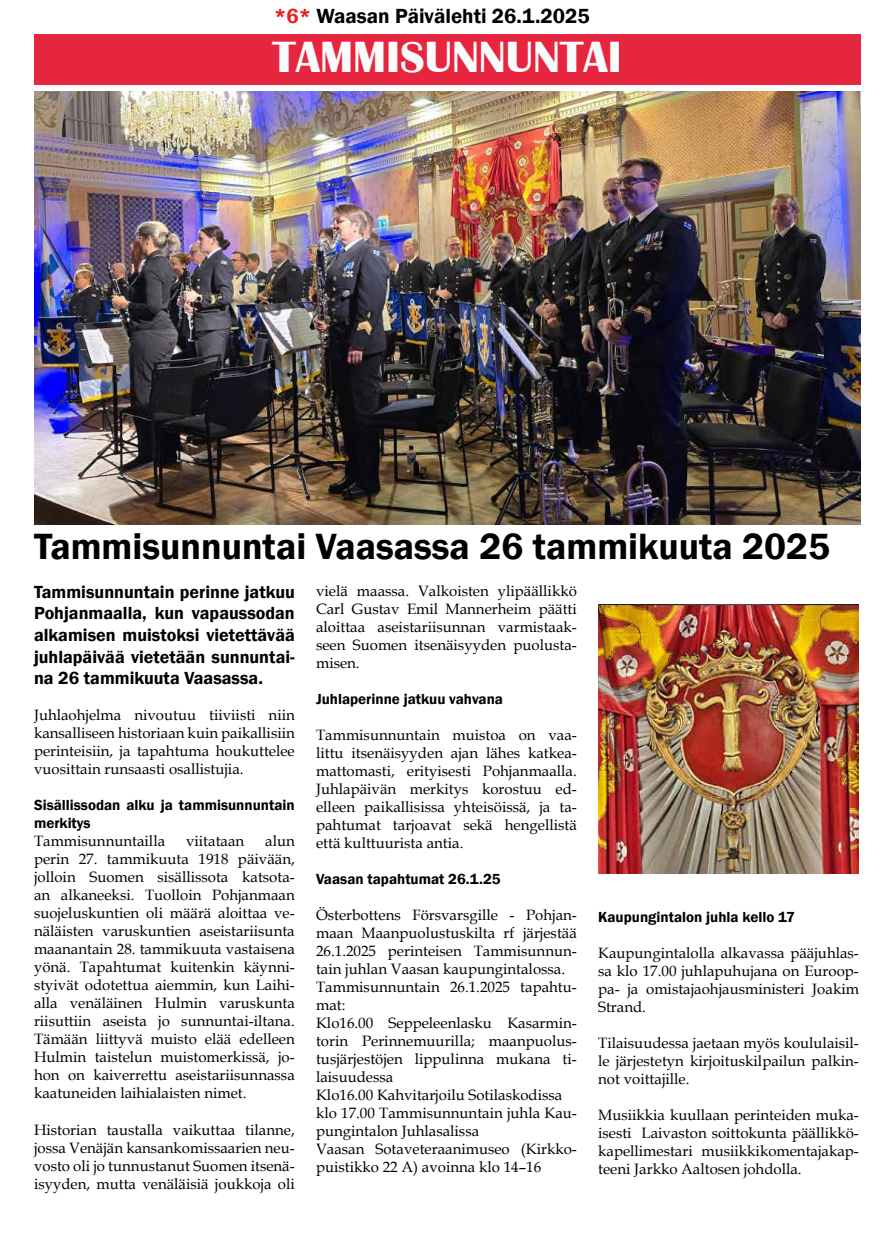
<style>
.page{position:relative;width:893px;height:1234px;background:#fff}
.page>*{position:absolute;margin:0;border:0;box-sizing:border-box;transform-origin:0 0}
.t1{font:700 45px "Britannic";color:#fbfdfc}
.t2{font:600 37.5px "Franklin Gothic";color:#000}
.t3{font:600 21px "Franklin Gothic";color:#000}
.t4{font:600 18px/21.6px "Franklin Gothic";color:#000;text-align:justify}
.t5{font:15px/18px "Book Antiqua";color:#000;text-align:justify}
.t6{font:600 15px/18px "Franklin Gothic";color:#000}
.s1{color:#e5231d}
</style>
<div class="page">
<div style="left:34px;top:34px;width:826px;height:51px;background:#e6263e"></div>
<img style="left:34px;top:91px;width:826px;height:433px">
<img style="left:598px;top:604px;width:261px;height:269px">
<h3 class="t3" style="left:274px;top:3px;width:317px"><span class="s1">*6*</span> Waasan Päivälehti 26.1.2025</h3>
<h1 class="t1" style="left:272px;top:32px;width:351px">TAMMISUNNUNTAI</h1>
<h2 class="t2" style="left:34px;top:523px;width:798px">Tammisunnuntai Vaasassa 26 tammikuuta 2025</h2>
<p class="t4" style="left:34px;top:581px;width:262px">Tammisunnuntain perinne jatkuu Pohjanmaalla, kun vapaussodan alkamisen muistoksi vietettävää juhlapäivää vietetään sunnuntai&shy;na 26 tammikuuta Vaasassa.</p>
<p class="t5" style="left:34px;top:705px;width:262px">Juhlaohjelma nivoutuu tiiviisti niin kansalliseen historiaan kuin paikallisiin perinteisiin, ja tapahtuma houkuttelee vuosittain runsaasti osallistujia.</p>
<p class="t6" style="left:34px;top:796px;width:262px">Sisällissodan alku ja tammisunnuntain merkitys</p>
<p class="t5" style="left:34px;top:831px;width:133px">Tammisunnuntailla</p>
<p class="t5" style="left:186px;top:831px;width:60px">viitataan</p>
<p class="t5" style="left:316px;top:581px;width:262px">vielä maassa. Valkoisten ylipäällikkö Carl Gustav Emil Mannerheim päätti aloittaa aseistariisunnan varmistaak&shy;seen Suomen itsenäisyyden puolusta&shy;misen.</p>
<p class="t6" style="left:316px;top:690px;width:188px">Juhlaperinne jatkuu vahvana</p>
<p class="t5" style="left:316px;top:725px;width:262px">Tammisunnuntain muistoa on vaa&shy;littu itsenäisyyden ajan lähes katkea&shy;mattomasti, erityisesti Pohjanmaalla.<br>Juhlapäivän merkitys korostuu ed&shy;elleen paikallisissa yhteisöissä, ja ta&shy;pahtumat tarjoavat sekä hengellistä että kulttuurista antia.</p>
<p class="t6" style="left:316px;top:870px;width:186px">Vaasan tapahtumat 26.1.25</p>
<p class="t5" style="left:316px;top:905px;width:262px;text-align:left">Österbottens Försvarsgille - Pohjan&shy;maan Maanpuolustuskilta rf järjestää 26.1.2025 perinteisen Tammisunnun&shy;tain juhlan Vaasan kaupungintalossa.<br>Tammisunnuntain 26.1.2025 tapahtu&shy;mat:<br>Klo16.00 Seppeleenlasku Kasarmin&shy;torin Perinnemuurilla; maanpuolus&shy;tusjärjestöjen lippulinna mukana ti&shy;laisuudessa<br>Klo16.00 Kahvitarjoilu Sotilaskodissa klo 17.00 Tammisunnuntain juhla Kau&shy;pungintalon Juhlasalissa<br>Vaasan Sotaveteraanimuseo (Kirkko&shy;puistikko 22 A) avoinna klo 14–16</p>
<p class="t6" style="left:598px;top:907px;width:198px">Kaupungintalon juhla kello 17</p>
<p class="t5" style="left:34px;top:831px;width:262px;text-indent:231px">alun perin 27. tammikuuta 1918 päivään, jolloin Suomen sisällissota katsota&shy;an alkaneeksi. Tuolloin Pohjanmaan suojeluskuntien oli määrä aloittaa ve&shy;näläisten varuskuntien aseistariisunta maanantain 28. tammikuuta vastaisena yönä. Tapahtumat kuitenkin käynni&shy;styivät odotettua aiemmin, kun Laihi&shy;alla venäläinen Hulmin varuskunta riisuttiin aseista jo sunnuntai-iltana.<br>Tämään liittyvä muisto elää edelleen Hulmin taistelun muistomerkissä, jo&shy;hon on kaiverrettu aseistariisunnassa kaatuneiden laihialaisten nimet.</p>
<p class="t5" style="left:34px;top:1119px;width:262px">Historian taustalla vaikuttaa tilanne, jossa Venäjän kansankomissaarien neu&shy;vosto oli jo tunnustanut Suomen itsenä&shy;isyyden, mutta venäläisiä joukkoja oli</p>
<p class="t5" style="left:598px;top:942px;width:262px">Kaupungintalolla alkavassa pääjuhlas&shy;sa klo 17.00 juhlapuhujana on Euroop&shy;pa- ja omistajaohjausministeri Joakim Strand.</p>
<p class="t5" style="left:598px;top:1032px;width:262px">Tilaisuudessa jaetaan myös koululaisil&shy;le järjestetyn kirjoituskilpailun palkin&shy;not voittajille.</p>
<p class="t5" style="left:598px;top:1104px;width:262px">Musiikkia kuullaan perinteiden muka&shy;isesti Laivaston soittokunta päällikkö&shy;kapellimestari musiikkikomentajakap&shy;teeni Jarkko Aaltosen johdolla.</p>
</div>
